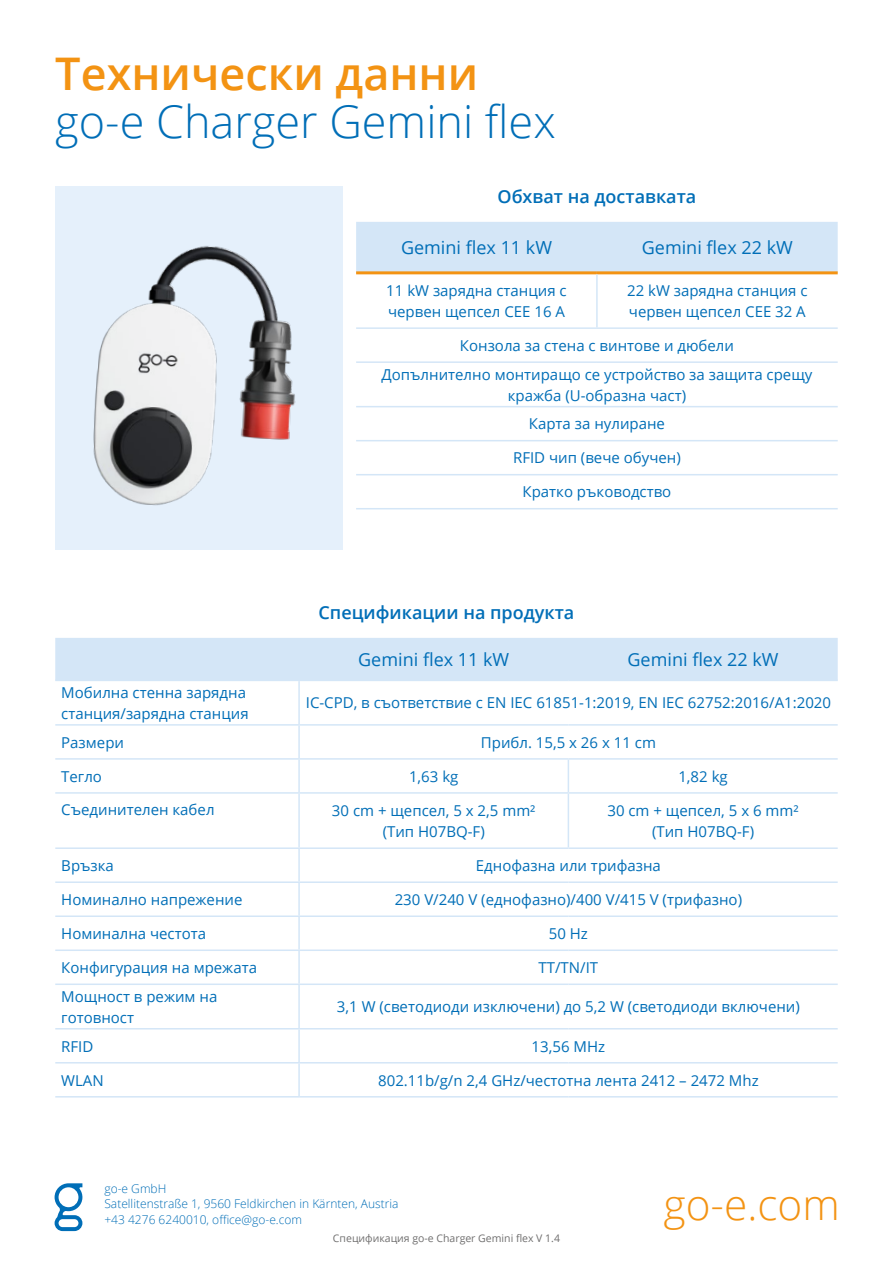
<style>
.page{position:relative;width:893px;height:1263px;background:#fff}
.page>*{position:absolute;margin:0;border:0;box-sizing:border-box;transform-origin:0 0}
.t1{font:300 45px "Open Sans";color:#006eb7}
.t2{font:600 45px "Open Sans";color:#f39313}
.t3{font:300 42.3px "Open Sans";color:#f39313}
.t4{font:18px "Open Sans";color:#006eb7}
.t5{font:600 18px "Open Sans";color:#006eb7}
.t6{font:15px/21px "Open Sans";color:#006eb7}
.t7{font:300 12px/15.6px "Open Sans";color:#006eb7}
.t8{font:10.5px "Open Sans";color:#706f6f}
</style>
<div class="page">
<svg style="left:55px;top:1183px;width:28px;height:48px"></svg>
<div style="left:55px;top:186px;width:288px;height:363px;background:#e5f0fb"></div>
<img style="left:55px;top:246px;width:310px;height:304px">
<div style="left:55px;top:638px;width:783px;height:42px;background:#d4e6f7"></div>
<hr style="left:55px;top:680px;width:244px;height:1px;background:#d4e6f7">
<hr style="left:299px;top:680px;width:269px;height:1px;background:#d4e6f7">
<hr style="left:568px;top:680px;width:270px;height:1px;background:#d4e6f7">
<hr style="left:55px;top:724px;width:244px;height:2px;background:#d4e6f7">
<hr style="left:299px;top:724px;width:269px;height:2px;background:#d4e6f7">
<hr style="left:568px;top:724px;width:270px;height:2px;background:#d4e6f7">
<hr style="left:55px;top:758px;width:244px;height:2px;background:#d4e6f7">
<hr style="left:299px;top:758px;width:269px;height:2px;background:#d4e6f7">
<hr style="left:568px;top:758px;width:270px;height:2px;background:#d4e6f7">
<hr style="left:55px;top:792px;width:244px;height:2px;background:#d4e6f7">
<hr style="left:299px;top:792px;width:269px;height:2px;background:#d4e6f7">
<hr style="left:568px;top:792px;width:270px;height:2px;background:#d4e6f7">
<hr style="left:55px;top:847px;width:244px;height:2px;background:#d4e6f7">
<hr style="left:299px;top:847px;width:269px;height:2px;background:#d4e6f7">
<hr style="left:568px;top:847px;width:270px;height:2px;background:#d4e6f7">
<hr style="left:55px;top:881px;width:244px;height:2px;background:#d4e6f7">
<hr style="left:299px;top:881px;width:269px;height:2px;background:#d4e6f7">
<hr style="left:568px;top:881px;width:270px;height:2px;background:#d4e6f7">
<hr style="left:55px;top:915px;width:244px;height:2px;background:#d4e6f7">
<hr style="left:299px;top:915px;width:269px;height:2px;background:#d4e6f7">
<hr style="left:568px;top:915px;width:270px;height:2px;background:#d4e6f7">
<hr style="left:55px;top:949px;width:244px;height:2px;background:#d4e6f7">
<hr style="left:299px;top:949px;width:269px;height:2px;background:#d4e6f7">
<hr style="left:568px;top:949px;width:270px;height:2px;background:#d4e6f7">
<hr style="left:55px;top:983px;width:244px;height:2px;background:#d4e6f7">
<hr style="left:299px;top:983px;width:269px;height:2px;background:#d4e6f7">
<hr style="left:568px;top:983px;width:270px;height:2px;background:#d4e6f7">
<hr style="left:55px;top:1028px;width:244px;height:1px;background:#d4e6f7">
<hr style="left:299px;top:1028px;width:269px;height:1px;background:#d4e6f7">
<hr style="left:568px;top:1028px;width:270px;height:1px;background:#d4e6f7">
<hr style="left:55px;top:1062px;width:244px;height:1px;background:#d4e6f7">
<hr style="left:299px;top:1062px;width:269px;height:1px;background:#d4e6f7">
<hr style="left:568px;top:1062px;width:270px;height:1px;background:#d4e6f7">
<hr style="left:298px;top:681px;width:2px;height:43px;background:#d4e6f7">
<hr style="left:298px;top:726px;width:2px;height:32px;background:#d4e6f7">
<hr style="left:298px;top:760px;width:2px;height:32px;background:#d4e6f7">
<hr style="left:568px;top:760px;width:1px;height:32px;background:#d4e6f7">
<hr style="left:298px;top:794px;width:2px;height:53px;background:#d4e6f7">
<hr style="left:568px;top:794px;width:1px;height:53px;background:#d4e6f7">
<hr style="left:298px;top:849px;width:2px;height:32px;background:#d4e6f7">
<hr style="left:298px;top:883px;width:2px;height:32px;background:#d4e6f7">
<hr style="left:298px;top:917px;width:2px;height:32px;background:#d4e6f7">
<hr style="left:298px;top:951px;width:2px;height:32px;background:#d4e6f7">
<hr style="left:298px;top:985px;width:2px;height:43px;background:#d4e6f7">
<hr style="left:298px;top:1029px;width:2px;height:33px;background:#d4e6f7">
<hr style="left:298px;top:1063px;width:2px;height:33px;background:#d4e6f7">
<hr style="left:55px;top:1096px;width:244px;height:1px;background:#d4e6f7">
<hr style="left:299px;top:1096px;width:269px;height:1px;background:#d4e6f7">
<hr style="left:568px;top:1096px;width:270px;height:1px;background:#d4e6f7">
<div style="left:356px;top:222px;width:482px;height:49px;background:#d4e6f7"></div>
<hr style="left:356px;top:271px;width:241px;height:3px;background:#f39313">
<hr style="left:597px;top:271px;width:241px;height:3px;background:#f39313">
<hr style="left:356px;top:361px;width:241px;height:2px;background:#d4e6f7">
<hr style="left:597px;top:361px;width:241px;height:2px;background:#d4e6f7">
<hr style="left:356px;top:406px;width:241px;height:1px;background:#d4e6f7">
<hr style="left:597px;top:406px;width:241px;height:1px;background:#d4e6f7">
<hr style="left:356px;top:440px;width:241px;height:1px;background:#d4e6f7">
<hr style="left:597px;top:440px;width:241px;height:1px;background:#d4e6f7">
<hr style="left:356px;top:474px;width:241px;height:1px;background:#d4e6f7">
<hr style="left:597px;top:474px;width:241px;height:1px;background:#d4e6f7">
<hr style="left:356px;top:508px;width:241px;height:1px;background:#d4e6f7">
<hr style="left:597px;top:508px;width:241px;height:1px;background:#d4e6f7">
<hr style="left:596px;top:274px;width:2px;height:53px;background:#d4e6f7">
<hr style="left:356px;top:327px;width:241px;height:2px;background:#d4e6f7">
<hr style="left:597px;top:327px;width:241px;height:2px;background:#d4e6f7">
<h1 class="t2" style="left:55px;top:43px;width:424px">Технически данни</h1>
<h1 class="t1" style="left:55px;top:91px;width:502px">go-e Charger Gemini flex</h1>
<p class="t5" style="left:497px;top:184px;width:200px">Обхват на доставката</p>
<p class="t4" style="left:401px;top:235px;width:153px">Gemini flex 11 kW</p>
<p class="t4" style="left:642px;top:235px;width:153px">Gemini flex 22 kW</p>
<p class="t6" style="left:386px;top:279px;width:182px">11 kW зарядна станция с червен щепсел CEE 16 A</p>
<p class="t6" style="left:627px;top:279px;width:182px">22 kW зарядна станция с червен щепсел CEE 32 A</p>
<p class="t6" style="left:382px;top:331px;width:432px;line-height:28.8px;text-align:center">Конзола за стена с винтове и дюбели<br>Допълнително монтиращо се устройство за защита срещу</p>
<p class="t6" style="left:508px;top:380px;width:180px;line-height:28.8px;text-align:center">кражба (U-образна част)<br>Карта за нулиране</p>
<p class="t6" style="left:513px;top:447px;width:169px">RFID чип (вече обучен)</p>
<p class="t6" style="left:522px;top:481px;width:150px">Кратко ръководство</p>
<p class="t5" style="left:319px;top:600px;width:257px">Спецификации на продукта</p>
<p class="t4" style="left:358px;top:647px;width:153px">Gemini flex 11 kW</p>
<p class="t4" style="left:627px;top:647px;width:153px">Gemini flex 22 kW</p>
<p class="t6" style="left:61px;top:681px;width:189px">Мобилна стенна зарядна станция/зарядна станция</p>
<p class="t6" style="left:306px;top:692px;width:527px">IC-CPD, в съответствие с EN IEC 61851-1:2019, EN IEC 62752:2016/A1:2020</p>
<p class="t6" style="left:61px;top:731px;width:64px">Размери</p>
<p class="t6" style="left:481px;top:731px;width:177px">Прибл. 15,5 x 26 x 11 cm</p>
<p class="t6" style="left:61px;top:765px;width:42px">Тегло</p>
<p class="t6" style="left:409px;top:765px;width:51px">1,63 kg</p>
<p class="t6" style="left:678px;top:765px;width:51px">1,82 kg</p>
<p class="t6" style="left:61px;top:799px;width:155px">Съединителен кабел</p>
<p class="t6" style="left:332px;top:799px;width:205px;text-align:center">30 cm + щепсел, 5 x 2,5 mm² (Тип H07BQ-F)</p>
<p class="t6" style="left:607px;top:799px;width:193px;text-align:center">30 cm + щепсел, 5 x 6 mm² (Тип H07BQ-F)</p>
<p class="t6" style="left:61px;top:855px;width:54px">Връзка</p>
<p class="t6" style="left:476px;top:855px;width:186px">Еднофазна или трифазна</p>
<p class="t6" style="left:61px;top:889px;width:183px">Номинално напрежение</p>
<p class="t6" style="left:395px;top:889px;width:349px">230 V/240 V (еднофазно)/400 V/415 V (трифазно)</p>
<p class="t6" style="left:61px;top:923px;width:146px">Номинална честота</p>
<p class="t6" style="left:549px;top:923px;width:41px">50 Hz</p>
<p class="t6" style="left:61px;top:957px;width:197px">Конфигурация на мрежата</p>
<p class="t6" style="left:539px;top:957px;width:61px">TT/TN/IT</p>
<p class="t6" style="left:61px;top:985px;width:158px">Мощност в режим на готовност</p>
<p class="t6" style="left:337px;top:996px;width:464px">3,1 W (светодиоди изключени) до 5,2 W (светодиоди включени)</p>
<p class="t6" style="left:61px;top:1035px;width:34px">RFID</p>
<p class="t6" style="left:532px;top:1035px;width:75px">13,56 MHz</p>
<p class="t6" style="left:61px;top:1069px;width:44px">WLAN</p>
<p class="t6" style="left:378px;top:1069px;width:382px">802.11b/g/n 2,4 GHz/честотна лента 2412 – 2472 Mhz</p>
<p class="t7" style="left:104px;top:1180px;width:295px">go-e GmbH<br>Satellitenstraße 1, 9560 Feldkirchen in Kärnten, Austria +43 4276 6240010, office@go-e.com</p>
<p class="t8" style="left:333px;top:1231px;width:229px">Спецификация go-e Charger Gemini flex V 1.4</p>
<h2 class="t3" style="left:663px;top:1176px;width:178px">go-e.com</h2>
</div>
